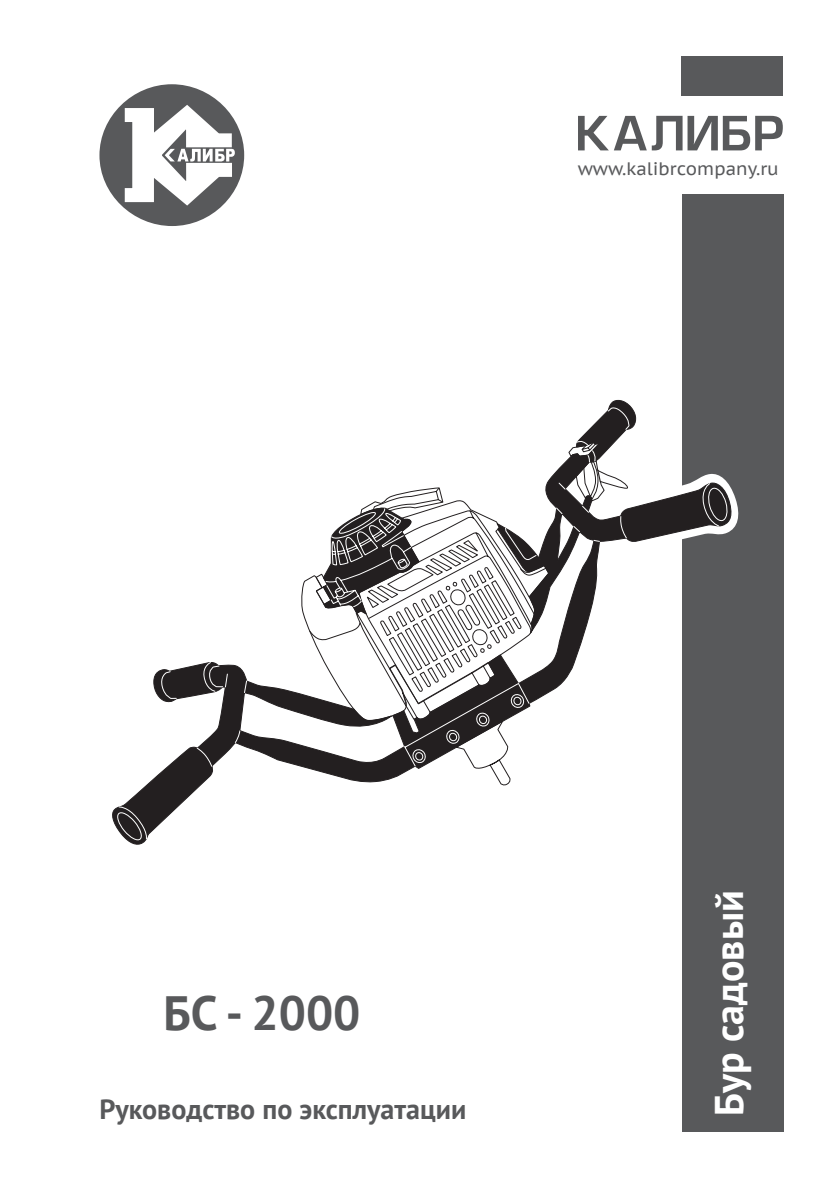
<style>
.page{position:relative;width:840px;height:1191px;background:#fff}
.page>*{position:absolute;margin:0;border:0;box-sizing:border-box;transform-origin:0 0}
.t1{font:700 48px "PT Sans";color:#58595b}
.t2{font:700 40px "PT Sans";color:#fff}
.t3{font:700 28px "PT Sans";color:#58595b}
.t4{font:18px "PT Sans Caption";color:#58595b}
</style>
<div class="page">
<div style="left:681px;top:194px;width:101px;height:937px;background:#58595b"></div>
<svg style="left:578px;top:116px;width:204px;height:34px"></svg>
<div style="left:99px;top:84px;width:145px;height:142px;background:#58595b;border-radius:50%"></div>
<svg style="left:124px;top:103px;width:111px;height:104px"></svg>
<div style="left:681px;top:56px;width:101px;height:40px;background:#58595b"></div>
<svg style="left:119px;top:439px;width:599px;height:400px"></svg>
<svg style="left:558px;top:406px;width:72px;height:81px"></svg>
<svg style="left:299px;top:480px;width:250px;height:307px"></svg>
<svg style="left:325px;top:487px;width:402px;height:120px"></svg>
<svg style="left:116px;top:810px;width:27px;height:32px"></svg>
<p class="t4" style="left:577px;top:163px;width:202px">www.kalibrcompany.ru</p>
<h1 class="t1" style="left:163px;top:981px;width:198px">БС - 2000</h1>
<p class="t3" style="left:99px;top:1090px;width:368px">Руководство по эксплуатации</p>
<h2 class="t2" style="left:702px;top:1115px;width:227px;rotate:-90deg">Бур садовый</h2>
</div>
